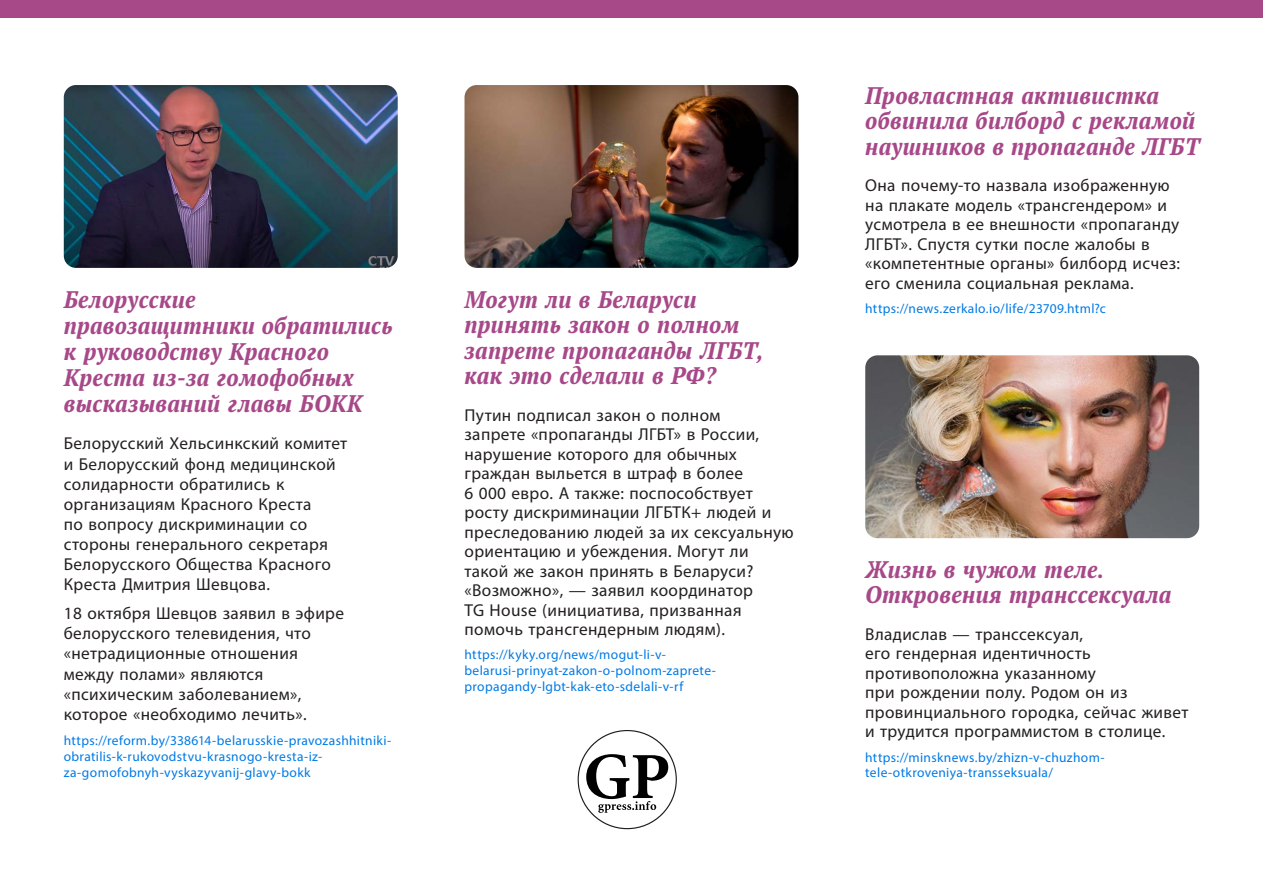
<style>
.page{position:relative;width:1263px;height:893px;background:#fff}
.page>*{position:absolute;margin:0;border:0;box-sizing:border-box;transform-origin:0 0}
.t1{font:italic 700 condensed 24px/25.5px "PT Serif Pro";letter-spacing:.025em;color:#a74889}
.t2{font:17.25px/19.5px "Myriad Pro";letter-spacing:.02em;color:#231f20}
.t3{font:13.5px/15.8px "Myriad Pro";letter-spacing:.025em;color:#007ae5}
</style>
<div class="page">
<div style="left:0;top:0;width:1263px;height:17px;background:#a74889"></div>
<svg style="left:578px;top:730px;width:99px;height:99px"></svg>
<img style="left:64px;top:85px;width:334px;height:183px">
<img style="left:464px;top:85px;width:334px;height:183px">
<img style="left:865px;top:355px;width:334px;height:183px">
<h1 class="t1" style="left:64px;top:286px;width:330px;line-height:26.1px">Белорусские правозащитники обратились к руководству Красного<br>Креста из-за гомофобных высказываний главы БОКК</h1>
<p class="t2" style="left:64px;top:433px;width:285px;line-height:20.1px">Белорусский Хельсинкский комитет и Белорусский фонд медицинской солидарности обратились к организациям Красного Креста<br>по вопросу дискриминации со стороны генерального секретаря<br>Белорусского Общества Красного<br>Креста Дмитрия Шевцова.</p>
<p class="t2" style="left:64px;top:603px;width:282px;line-height:20.1px">18 октября Шевцов заявил в эфире белорусского телевидения, что «нетрадиционные отношения между полами» являются «психическим заболеванием», которое «необходимо лечить».</p>
<p class="t3" style="left:64px;top:732px;width:329px;line-height:16.4px">https://reform.by/338614-belarusskie-pravozashhitniki&shy;obratilis-k-rukovodstvu-krasnogo-kresta-iz&shy;za-gomofobnyh-vyskazyvanij-glavy-bokk</p>
<h1 class="t1" style="left:464px;top:286px;width:301px">Могут ли в Беларуси принять закон о полном запрете пропаганды ЛГБТ, как это сделали в РФ?</h1>
<p class="t2" style="left:464px;top:405px;width:331px">Путин подписал закон о полном<br>запрете «пропаганды ЛГБТ» в России, нарушение которого для обычных граждан выльется в штраф в более<br>6 000 евро. А также: поспособствует росту дискриминации ЛГБТК+ людей и преследованию людей за их сексуальную ориентацию и убеждения. Могут ли такой же закон принять в Беларуси? «Возможно», — заявил координатор<br>TG House (инициатива, призванная помочь трансгендерным людям).</p>
<p class="t3" style="left:464px;top:647px;width:253px">https://kyky.org/news/mogut-li-v&shy;belarusi-prinyat-zakon-o-polnom-zaprete&shy;propagandy-lgbt-kak-eto-sdelali-v-rf</p>
<h1 class="t1" style="left:865px;top:82px;width:336px">Провластная активистка обвинила билборд с рекламой наушников в пропаганде ЛГБТ</h1>
<p class="t2" style="left:865px;top:175px;width:316px">Она почему-то назвала изображенную на плакате модель «трансгендером» и усмотрела в ее внешности «пропаганду ЛГБТ». Спустя сутки после жалобы в «компетентные органы» билборд исчез: его сменила социальная реклама.</p>
<p class="t3" style="left:865px;top:300px;width:242px">https://news.zerkalo.io/life/23709.html?c</p>
<h1 class="t1" style="left:865px;top:556px;width:307px">Жизнь в чужом теле.<br>Откровения транссексуала</h1>
<p class="t2" style="left:865px;top:624px;width:325px">Владислав — транссексуал,<br>его гендерная идентичность противоположна указанному<br>при рождении полу. Родом он из провинциального городка, сейчас живет и трудится программистом в столице.</p>
<p class="t3" style="left:865px;top:749px;width:241px">https://minsknews.by/zhizn-v-chuzhom&shy;tele-otkroveniya-transseksuala/</p>
</div>
